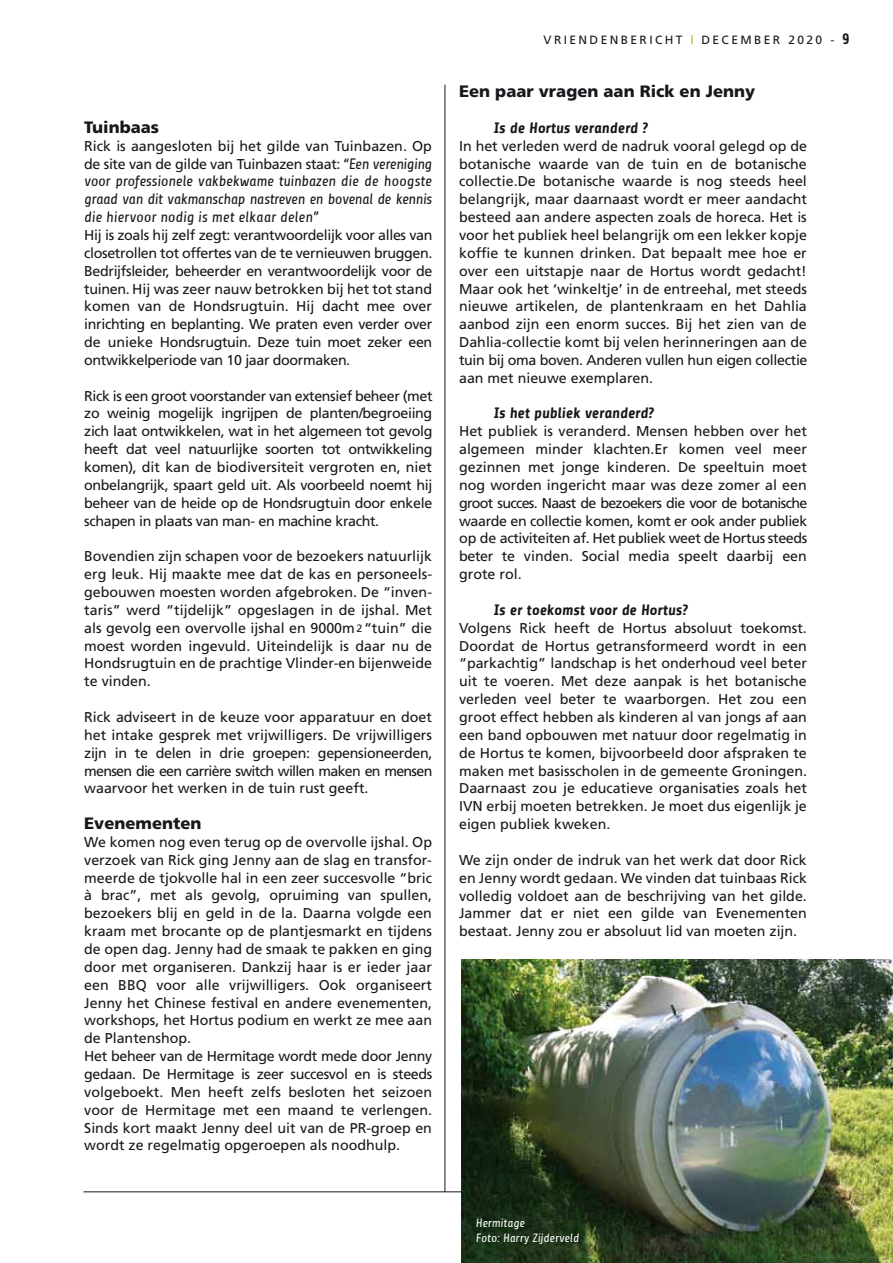
<style>
.page{position:relative;width:893px;height:1263px;background:#fff}
.page>*{position:absolute;margin:0;border:0;box-sizing:border-box;transform-origin:0 0}
.t1{font:900 16.5px "Frutiger";color:#1a171c}
.t2{font:italic 15px/17.9px "Share";color:#1a171c;text-align:justify}
.t3{font:italic 700 15px "Share";color:#1a171c}
.t4{font:14.25px/17.9px "Frutiger";color:#1a171c;text-align:justify}
.t5{font:12px "Frutiger";letter-spacing:.2em;color:#1a171c}
.t6{font:italic 12px/14.4px "Share";color:#fff}
.t7{font:10.65px "Frutiger";color:#1a171c}
.s1{font-family:"Share";font-style:italic;font-size:15px}
.s2{color:#97bf0d}
.s3{font-family:"Share";font-weight:700;font-size:15px}
</style>
<div class="page">
<hr style="left:83px;top:1191px;width:723px;height:1px;background:#1a171c">
<hr style="left:445px;top:85px;width:1px;height:1107px;background:#1a171c">
<img style="left:462px;top:959px;width:431px;height:304px">
<p class="t1" style="left:84px;top:117px;width:76px">Tuinbaas</p>
<p class="t4" style="left:84px;top:137px;width:349px">Rick is aangesloten bij het gilde van Tuinbazen. Op de site van de gilde van Tuinbazen staat: <span class="s1">“Een vereniging</span></p>
<p class="t2" style="left:84px;top:173px;width:350px">voor professionele vakbekwame tuinbazen die de hoogste graad van dit vakmanschap nastreven en bovenal de kennis die hiervoor nodig is met elkaar delen”</p>
<p class="t4" style="left:84px;top:226px;width:350px">Hij is zoals hij zelf zegt: verantwoordelijk voor alles van closetrollen tot offertes van de te vernieuwen bruggen.<br>Bedrijfsleider, beheerder en verantwoordelijk voor de tuinen. Hij was zeer nauw betrokken bij het tot stand komen van de Hondsrugtuin. Hij dacht mee over inrichting en beplanting. We praten even verder over de unieke Hondsrugtuin. Deze tuin moet zeker een ontwikkelperiode van 10 jaar doormaken.</p>
<p class="t4" style="left:84px;top:387px;width:350px">Rick is een groot voorstander van extensief beheer (met zo weinig mogelijk ingrijpen de planten/begroeiing zich laat ontwikkelen, wat in het algemeen tot gevolg heeft dat veel natuurlijke soorten tot ontwikkeling komen), dit kan de biodiversiteit vergroten en, niet onbelangrijk, spaart geld uit. Als voorbeeld noemt hij beheer van de heide op de Hondsrugtuin door enkele schapen in plaats van man- en machine kracht.</p>
<p class="t4" style="left:84px;top:547px;width:349px">Bovendien zijn schapen voor de bezoekers natuurlijk erg leuk. Hij maakte mee dat de kas en personeels&shy;gebouwen moesten worden afgebroken. De “inven&shy;taris” werd “tijdelijk” opgeslagen in de ijshal. Met als gevolg een overvolle ijshal en 9000m “tuin” die moest worden ingevuld. Uiteindelijk is daar nu de Hondsrugtuin en de prachtige Vlinder-en bijenweide te vinden.</p>
<p class="t4" style="left:84px;top:708px;width:350px">Rick adviseert in de keuze voor apparatuur en doet het intake gesprek met vrijwilligers. De vrijwilligers zijn in te delen in drie groepen: gepensioneerden, mensen die een carrière switch willen maken en mensen waarvoor het werken in de tuin rust geeft.</p>
<p class="t1" style="left:84px;top:813px;width:119px">Evenementen</p>
<p class="t4" style="left:84px;top:833px;width:350px;text-align:left">We komen nog even terug op de overvolle ijshal. Op verzoek van Rick ging Jenny aan de slag en transfor&shy;meerde de tjokvolle hal in een zeer succesvolle “bric à brac”, met als gevolg, opruiming van spullen, bezoekers blij en geld in de la. Daarna volgde een kraam met brocante op de plantjesmarkt en tijdens de open dag. Jenny had de smaak te pakken en ging door met organiseren. Dankzij haar is er ieder jaar een BBQ voor alle vrijwilligers. Ook organiseert Jenny het Chinese festival en andere evenementen, workshops, het Hortus podium en werkt ze mee aan de Plantenshop.<br>Het beheer van de Hermitage wordt mede door Jenny gedaan. De Hermitage is zeer succesvol en is steeds volgeboekt. Men heeft zelfs besloten het seizoen voor de Hermitage met een maand te verlengen.<br>Sinds kort maakt Jenny deel uit van de PR-groep en wordt ze regelmatig opgeroepen als noodhulp.</p>
<p class="t7" style="left:356px;top:622px;width:7px">2</p>
<p class="t5" style="left:544px;top:33px;width:308px">VRIENDENBERICHT <span class="s2">|</span> DECEMBER 2020 - <span class="s3">9</span></p>
<p class="t1" style="left:459px;top:81px;width:298px">Een paar vragen aan Rick en Jenny</p>
<p class="t3" style="left:494px;top:120px;width:155px">Is de Hortus veranderd ?</p>
<p class="t4" style="left:459px;top:137px;width:350px">In het verleden werd de nadruk vooral gelegd op de botanische waarde van de tuin en de botanische collectie.De botanische waarde is nog steeds heel belangrijk, maar daarnaast wordt er meer aandacht besteed aan andere aspecten zoals de horeca. Het is voor het publiek heel belangrijk om een lekker kopje koffie te kunnen drinken. Dat bepaalt mee hoe er over een uitstapje naar de Hortus wordt gedacht!<br>Maar ook het ‘winkeltje’ in de entreehal, met steeds nieuwe artikelen, de plantenkraam en het Dahlia aanbod zijn een enorm succes. Bij het zien van de Dahlia-collectie komt bij velen herinneringen aan de tuin bij oma boven. Anderen vullen hun eigen collectie aan met nieuwe exemplaren.</p>
<p class="t3" style="left:494px;top:405px;width:162px">Is het publiek veranderd?</p>
<p class="t4" style="left:459px;top:422px;width:350px">Het publiek is veranderd. Mensen hebben over het algemeen minder klachten.Er komen veel meer gezinnen met jonge kinderen. De speeltuin moet nog worden ingericht maar was deze zomer al een groot succes. Naast de bezoekers die voor de botanische waarde en collectie komen, komt er ook ander publiek op de activiteiten af. Het publiek weet de Hortus steeds beter te vinden. Social media speelt daarbij een grote rol.</p>
<p class="t3" style="left:494px;top:601px;width:195px">Is er toekomst voor de Hortus?</p>
<p class="t4" style="left:459px;top:619px;width:349px">Volgens Rick heeft de Hortus absoluut toekomst.<br>Doordat de Hortus getransformeerd wordt in een “parkachtig” landschap is het onderhoud veel beter uit te voeren. Met deze aanpak is het botanische verleden veel beter te waarborgen. Het zou een groot effect hebben als kinderen al van jongs af aan een band opbouwen met natuur door regelmatig in de Hortus te komen, bijvoorbeeld door afspraken te maken met basisscholen in de gemeente Groningen.<br>Daarnaast zou je educatieve organisaties zoals het IVN erbij moeten betrekken. Je moet dus eigenlijk je eigen publiek kweken.</p>
<p class="t4" style="left:459px;top:851px;width:349px">We zijn onder de indruk van het werk dat door Rick en Jenny wordt gedaan. We vinden dat tuinbaas Rick volledig voldoet aan de beschrijving van het gilde.<br>Jammer dat er niet een gilde van Evenementen bestaat. Jenny zou er absoluut lid van moeten zijn.</p>
<p class="t6" style="left:476px;top:1216px;width:105px">Hermitage<br>Foto: Harry Zijderveld</p>
</div>
